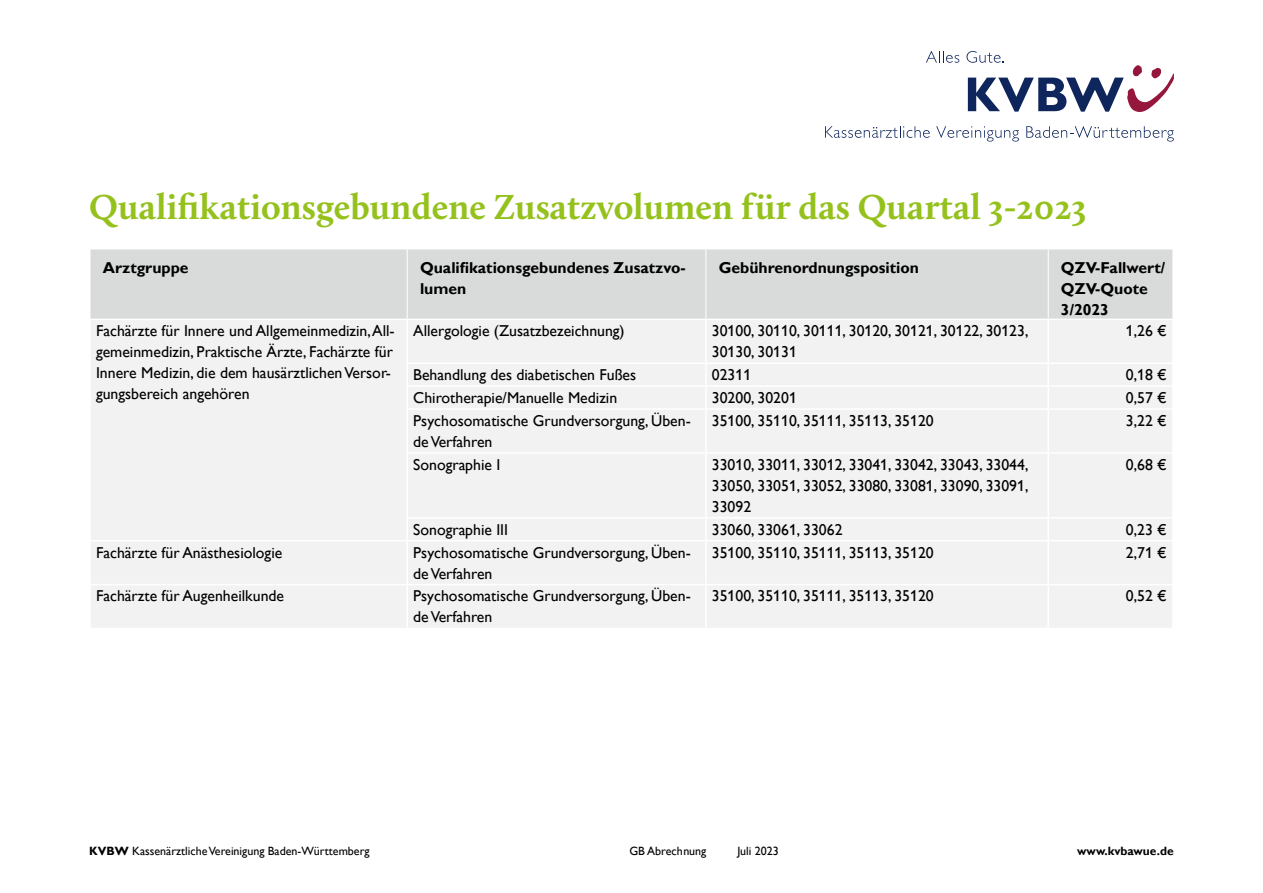
<style>
.page{position:relative;width:1263px;height:893px;background:#fff}
.page>*{position:absolute;margin:0;border:0;box-sizing:border-box;transform-origin:0 0}
.t1{font:700 36px "Calluna";color:#95c11c}
.t2{font:15.75px/21px "Gill Alt One";color:#000}
.t3{font:700 15.75px/21px "Gill Alt One";color:#000}
.t4{font:12px "Gill Alt One";color:#000}
.t5{font:700 12px "Gill Alt One";color:#000}
.s1{font-weight:700}
</style>
<div class="page">
<svg style="left:926px;top:51px;width:33px;height:12px"></svg>
<svg style="left:966px;top:51px;width:208px;height:61px"></svg>
<svg style="left:825px;top:126px;width:105px;height:12px"></svg>
<svg style="left:936px;top:126px;width:83px;height:16px"></svg>
<svg style="left:1026px;top:126px;width:148px;height:16px"></svg>
<div style="left:91px;top:249px;width:1081px;height:70px;background:#d9dada"></div>
<div style="left:91px;top:320px;width:1081px;height:307px;background:#f2f2f2"></div>
<hr style="left:407px;top:249px;width:1px;height:70px;background:#fff">
<hr style="left:705px;top:249px;width:1px;height:70px;background:#fff">
<hr style="left:1048px;top:249px;width:1px;height:70px;background:#fff">
<hr style="left:1047px;top:320px;width:2px;height:42px;background:#fff">
<hr style="left:1047px;top:364px;width:2px;height:21px;background:#fff">
<hr style="left:1047px;top:387px;width:2px;height:21px;background:#fff">
<hr style="left:1047px;top:410px;width:2px;height:42px;background:#fff">
<hr style="left:1047px;top:454px;width:2px;height:63px;background:#fff">
<hr style="left:1047px;top:518px;width:2px;height:22px;background:#fff">
<hr style="left:1047px;top:541px;width:2px;height:43px;background:#fff">
<hr style="left:1047px;top:585px;width:2px;height:43px;background:#fff">
<hr style="left:406px;top:320px;width:2px;height:42px;background:#fff">
<hr style="left:705px;top:320px;width:2px;height:42px;background:#fff">
<hr style="left:406px;top:362px;width:300px;height:2px;background:#fff">
<hr style="left:406px;top:364px;width:2px;height:21px;background:#fff">
<hr style="left:706px;top:362px;width:342px;height:2px;background:#fff">
<hr style="left:705px;top:364px;width:2px;height:21px;background:#fff">
<hr style="left:1048px;top:362px;width:126px;height:2px;background:#fff">
<hr style="left:406px;top:385px;width:300px;height:2px;background:#fff">
<hr style="left:406px;top:387px;width:2px;height:21px;background:#fff">
<hr style="left:706px;top:385px;width:342px;height:2px;background:#fff">
<hr style="left:705px;top:387px;width:2px;height:21px;background:#fff">
<hr style="left:1048px;top:385px;width:126px;height:2px;background:#fff">
<hr style="left:406px;top:408px;width:300px;height:2px;background:#fff">
<hr style="left:406px;top:410px;width:2px;height:42px;background:#fff">
<hr style="left:706px;top:408px;width:342px;height:2px;background:#fff">
<hr style="left:705px;top:410px;width:2px;height:42px;background:#fff">
<hr style="left:1048px;top:408px;width:126px;height:2px;background:#fff">
<hr style="left:406px;top:452px;width:300px;height:2px;background:#fff">
<hr style="left:406px;top:454px;width:2px;height:63px;background:#fff">
<hr style="left:706px;top:452px;width:342px;height:2px;background:#fff">
<hr style="left:705px;top:454px;width:2px;height:63px;background:#fff">
<hr style="left:1048px;top:452px;width:126px;height:2px;background:#fff">
<hr style="left:406px;top:517px;width:300px;height:1px;background:#fff">
<hr style="left:406px;top:518px;width:2px;height:22px;background:#fff">
<hr style="left:706px;top:517px;width:342px;height:1px;background:#fff">
<hr style="left:705px;top:518px;width:2px;height:22px;background:#fff">
<hr style="left:1048px;top:517px;width:126px;height:1px;background:#fff">
<hr style="left:91px;top:540px;width:316px;height:1px;background:#fff">
<hr style="left:407px;top:540px;width:299px;height:1px;background:#fff">
<hr style="left:406px;top:541px;width:2px;height:43px;background:#fff">
<hr style="left:706px;top:540px;width:342px;height:1px;background:#fff">
<hr style="left:705px;top:541px;width:2px;height:43px;background:#fff">
<hr style="left:1048px;top:540px;width:126px;height:1px;background:#fff">
<hr style="left:91px;top:584px;width:316px;height:1px;background:#fff">
<hr style="left:407px;top:584px;width:299px;height:1px;background:#fff">
<hr style="left:406px;top:585px;width:2px;height:43px;background:#fff">
<hr style="left:706px;top:584px;width:342px;height:1px;background:#fff">
<hr style="left:705px;top:585px;width:2px;height:43px;background:#fff">
<hr style="left:1048px;top:584px;width:126px;height:1px;background:#fff">
<h1 class="t1" style="left:89px;top:184px;width:999px">Qualifikationsgebundene Zusatzvolumen für das Quartal 3-2023</h1>
<p class="t3" style="left:103px;top:257px;width:87px">Arztgruppe</p>
<p class="t3" style="left:420px;top:257px;width:267px">Qualifikationsgebundenes Zusatzvo&shy;lumen</p>
<p class="t3" style="left:719px;top:257px;width:202px">Gebührenordnungsposition</p>
<p class="t3" style="left:1061px;top:257px;width:106px">QZV-Fallwert/<br>QZV-Quote<br>3/2023</p>
<p class="t2" style="left:96px;top:320px;width:300px">Fachärzte für Innere und Allgemeinmedizin, All&shy;gemeinmedizin, Praktische Ärzte, Fachärzte für Innere Medizin, die dem hausärztlichen Versor&shy;gungsbereich angehören</p>
<p class="t2" style="left:413px;top:320px;width:213px">Allergologie (Zusatzbezeichnung)</p>
<p class="t2" style="left:712px;top:320px;width:318px">30100, 30110, 30111, 30120, 30121, 30122, 30123,<br>30130, 30131</p>
<p class="t2" style="left:1126px;top:320px;width:43px">1,26 €</p>
<p class="t2" style="left:413px;top:364px;width:224px">Behandlung des diabetischen Fußes</p>
<p class="t2" style="left:712px;top:364px;width:41px">02311</p>
<p class="t2" style="left:1126px;top:364px;width:43px">0,18 €</p>
<p class="t2" style="left:413px;top:387px;width:205px">Chirotherapie/Manuelle Medizin</p>
<p class="t2" style="left:712px;top:387px;width:87px">30200, 30201</p>
<p class="t2" style="left:1126px;top:387px;width:43px">0,57 €</p>
<p class="t2" style="left:413px;top:410px;width:279px">Psychosomatische Grundversorgung, Üben&shy;de Verfahren</p>
<p class="t2" style="left:712px;top:410px;width:223px">35100, 35110, 35111, 35113, 35120</p>
<p class="t2" style="left:1126px;top:410px;width:43px">3,22 €</p>
<p class="t2" style="left:413px;top:454px;width:89px">Sonographie I</p>
<p class="t2" style="left:712px;top:454px;width:318px;text-align:justify">33010, 33011, 33012, 33041, 33042, 33043, 33044, 33050, 33051, 33052, 33080, 33081, 33090, 33091, 33092</p>
<p class="t2" style="left:1126px;top:454px;width:43px">0,68 €</p>
<p class="t2" style="left:413px;top:519px;width:96px">Sonographie III</p>
<p class="t2" style="left:712px;top:519px;width:132px">33060, 33061, 33062</p>
<p class="t2" style="left:1126px;top:519px;width:43px">0,23 €</p>
<p class="t2" style="left:96px;top:542px;width:188px">Fachärzte für Anästhesiologie</p>
<p class="t2" style="left:413px;top:542px;width:279px">Psychosomatische Grundversorgung, Üben&shy;de Verfahren</p>
<p class="t2" style="left:712px;top:542px;width:223px">35100, 35110, 35111, 35113, 35120</p>
<p class="t2" style="left:1126px;top:542px;width:43px">2,71 €</p>
<p class="t2" style="left:96px;top:585px;width:190px">Fachärzte für Augenheilkunde</p>
<p class="t2" style="left:413px;top:585px;width:279px">Psychosomatische Grundversorgung, Üben&shy;de Verfahren</p>
<p class="t2" style="left:712px;top:585px;width:223px">35100, 35110, 35111, 35113, 35120</p>
<p class="t2" style="left:1126px;top:585px;width:43px">0,52 €</p>
<p class="t4" style="left:89px;top:844px;width:282px"><span class="s1">KVBW</span> Kassenärztliche Vereinigung Baden-Württemberg</p>
<p class="t4" style="left:629px;top:844px;width:79px">GB Abrechnung</p>
<p class="t4" style="left:737px;top:844px;width:43px">Juli 2023</p>
<p class="t5" style="left:1077px;top:844px;width:98px">www.kvbawue.de</p>
</div>
